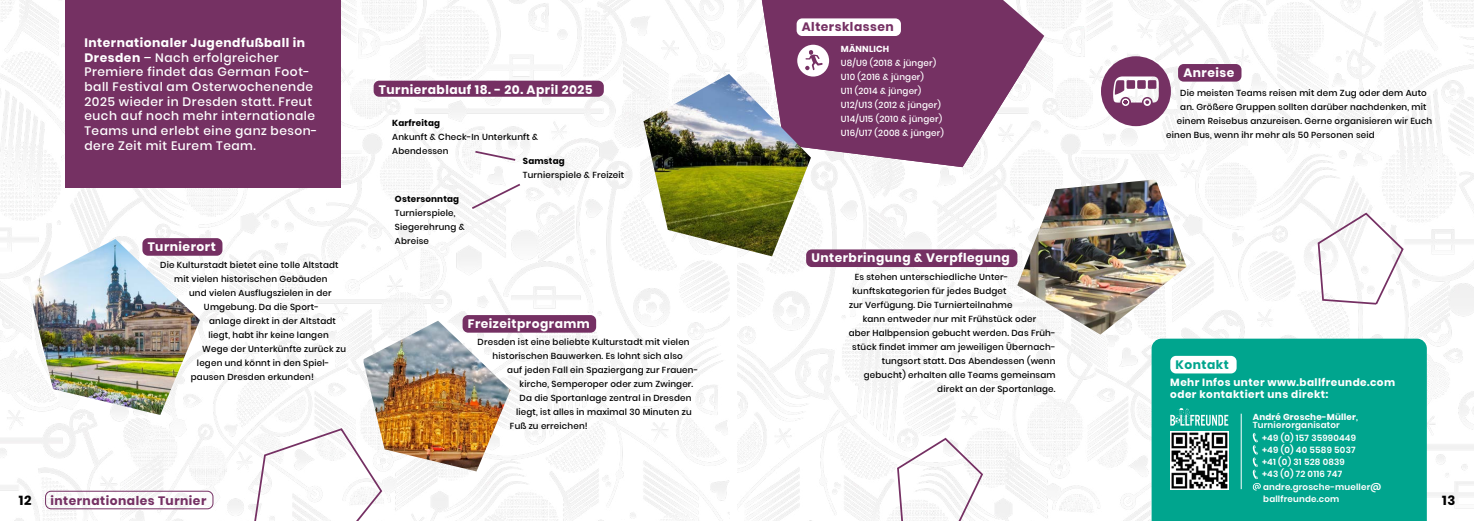
<style>
.page{position:relative;width:1474px;height:521px;background:#fff}
.page>*{position:absolute;margin:0;border:0;box-sizing:border-box;transform-origin:0 0}
.t1{font:700 13.12px "Poppins";color:#000}
.t2{font:500 12.25px/14.7px "Poppins";letter-spacing:.04em;color:#fff}
.t3{font:700 12.25px "Poppins";letter-spacing:.04em;color:#fff}
.t4{font:700 12.25px "Poppins";letter-spacing:.04em;color:#753063}
.t5{font:700 12.25px "Poppins";letter-spacing:.04em;color:#00a58e}
.t6{font:700 10.5px/12.2px "Poppins";letter-spacing:.04em;color:#fff}
.t7{font:500 8.75px/14px "Poppins";letter-spacing:.02em;color:#000}
.t8{font:500 8.75px/14px "Poppins";letter-spacing:.02em;color:#fff}
.t9{font:600 8.75px/12.2px "Poppins";letter-spacing:.02em;color:#fff}
.t10{font:700 8.75px/8.8px "Poppins";letter-spacing:.02em;color:#fff}
.t11{font:700 8.75px "Poppins";letter-spacing:.02em;color:#000}
.s1{font-weight:700}
.s2{font-weight:600}
</style>
<div class="page">
<img style="left:737px;top:0;width:736px;height:521px">
<img style="left:0;top:0;width:729px;height:521px">
<svg style="left:1316px;top:211px;width:88px;height:128px"></svg>
<img style="left:1017px;top:180px;width:169px;height:155px">
<svg style="left:761px;top:0;width:283px;height:167px"></svg>
<svg style="left:762px;top:0;width:263px;height:167px;background:#874d78"></svg>
<svg style="left:797px;top:45px;width:32px;height:32px"></svg>
<svg style="left:1100px;top:56px;width:70px;height:70px"></svg>
<img style="left:28px;top:239px;width:172px;height:176px">
<svg style="left:251px;top:427px;width:132px;height:94px"></svg>
<svg style="left:473px;top:150px;width:44px;height:12px"></svg>
<svg style="left:470px;top:182px;width:52px;height:29px"></svg>
<img style="left:363px;top:321px;width:147px;height:150px">
<img style="left:643px;top:74px;width:168px;height:182px">
<div style="left:66px;top:0;width:275px;height:187px;background:#753163"></div>
<div style="left:1151px;top:339px;width:275px;height:182px;background:#00a58e"></div>
<div style="left:142px;top:238px;width:80px;height:18px;background:#753063;border-radius:6px"></div>
<div style="left:373px;top:81px;width:231px;height:16px;background:#753063;border-radius:6px"></div>
<div style="left:462px;top:315px;width:134px;height:18px;background:#753063;border-radius:6px"></div>
<div style="left:1178px;top:64px;width:63px;height:18px;background:#753063;border-radius:6px"></div>
<div style="left:806px;top:249px;width:211px;height:18px;background:#753063;border-radius:6px"></div>
<div style="left:796px;top:18px;width:105px;height:18px;background:#fff;border-radius:6px"></div>
<div style="left:1170px;top:356px;width:66px;height:17px;background:#fff;border-radius:6px"></div>
<svg style="left:1252px;top:433px;width:8px;height:57px"></svg>
<img style="left:1170px;top:432px;width:58px;height:58px">
<svg style="left:1170px;top:408px;width:58px;height:18px"></svg>
<hr style="left:1240px;top:414px;width:1px;height:75px;background:#fff">
<div style="left:45px;top:491px;width:168px;height:18px;border:1px solid #753063;border-radius:6px"></div>
<svg style="left:896px;top:437px;width:88px;height:84px"></svg>
<p class="t2" style="left:84px;top:35px;width:235px"><span class="s1">Internationaler Jugendfußball in<br>Dresden</span> – Nach erfolgreicher<br>Premiere findet das German Foot&shy;ball Festival am Osterwochenende<br>2025 wieder in Dresden statt. Freut euch auf noch mehr internationale<br>Teams und erlebt eine ganz beson&shy;dere Zeit mit Eurem Team.</p>
<h2 class="t3" style="left:148px;top:240px;width:70px">Turnierort</h2>
<p class="t7" style="left:160px;top:258px;width:180px;text-align:center">Die Kulturstadt bietet eine tolle Altstadt mit vielen historischen Gebäuden</p>
<p class="t7" style="left:189px;top:286px;width:144px">und vielen Ausflugszielen in der</p>
<p class="t7" style="left:204px;top:300px;width:116px">Umgebung. Da die Sport-</p>
<p class="t7" style="left:209px;top:314px;width:128px">anlage direkt in der Altstadt</p>
<p class="t7" style="left:208px;top:328px;width:122px">liegt, habt ihr keine langen</p>
<p class="t7" style="left:202px;top:342px;width:145px">Wege der Unterkünfte zurück zu</p>
<p class="t7" style="left:197px;top:356px;width:134px">legen und könnt in den Spiel-</p>
<p class="t7" style="left:191px;top:370px;width:125px">pausen Dresden erkunden!</p>
<h2 class="t3" style="left:379px;top:82px;width:215px">Turnierablauf 18. - 20. April 2025</h2>
<p class="t11" style="left:392px;top:118px;width:49px">Karfreitag</p>
<p class="t7" style="left:392px;top:130px;width:147px">Ankunft &amp; Check-In Unterkunft &amp;<br>Abendessen</p>
<p class="t11" style="left:523px;top:156px;width:43px">Samstag</p>
<p class="t7" style="left:523px;top:168px;width:103px">Turnierspiele &amp; Freizeit</p>
<p class="t11" style="left:395px;top:194px;width:66px">Ostersonntag</p>
<p class="t7" style="left:395px;top:206px;width:71px">Turnierspiele,<br>Siegerehrung &amp;<br>Abreise</p>
<h2 class="t3" style="left:468px;top:316px;width:124px">Freizeitprogramm</h2>
<p class="t7" style="left:477px;top:335px;width:214px">Dresden ist eine beliebte Kulturstadt mit vielen</p>
<p class="t7" style="left:492px;top:349px;width:192px">historischen Bauwerken. Es lohnt sich also</p>
<p class="t7" style="left:507px;top:363px;width:192px">auf jeden Fall ein Spaziergang zur Frauen-</p>
<p class="t7" style="left:519px;top:377px;width:175px">kirche, Semperoper oder zum Zwinger.</p>
<p class="t7" style="left:519px;top:391px;width:173px">Da die Sportanlage zentral in Dresden</p>
<p class="t7" style="left:516px;top:405px;width:177px">liegt, ist alles in maximal 30 Minuten zu</p>
<p class="t7" style="left:510px;top:419px;width:79px">Fuß zu erreichen!</p>
<h2 class="t4" style="left:801px;top:20px;width:93px">Altersklassen</h2>
<p class="t10" style="left:840px;top:44px;width:50px">MÄNNLICH</p>
<p class="t8" style="left:840px;top:56px;width:104px">U8/U9 (2018 &amp; jünger)<br>U10 (2016 &amp; jünger)<br>U11 (2014 &amp; jünger)<br>U12/U13 (2012 &amp; jünger)<br>U14/U15 (2010 &amp; jünger)<br>U16/U17 (2008 &amp; jünger)</p>
<h2 class="t3" style="left:811px;top:251px;width:200px">Unterbringung &amp; Verpflegung</h2>
<p class="t7" style="left:854px;top:270px;width:155px">Es stehen unterschiedliche Unter-</p>
<p class="t7" style="left:852px;top:284px;width:155px">kunftskategorien für jedes Budget</p>
<p class="t7" style="left:849px;top:298px;width:165px">zur Verfügung. Die Turnierteilnahme</p>
<p class="t7" style="left:862px;top:312px;width:175px">kann entweder nur mit Frühstück oder</p>
<p class="t7" style="left:848px;top:326px;width:208px">aber Halbpension gebucht werden. Das Früh-</p>
<p class="t7" style="left:852px;top:340px;width:205px">stück findet immer am jeweiligen Übernach-</p>
<p class="t7" style="left:881px;top:354px;width:175px">tungsort statt. Das Abendessen (wenn</p>
<p class="t7" style="left:863px;top:368px;width:193px">gebucht) erhalten alle Teams gemeinsam</p>
<p class="t7" style="left:937px;top:382px;width:120px">direkt an der Sportanlage.</p>
<h2 class="t3" style="left:1183px;top:65px;width:52px">Anreise</h2>
<p class="t7" style="left:1180px;top:86px;width:248px">Die meisten Teams reisen mit dem Zug oder dem Auto</p>
<p class="t7" style="left:1180px;top:100px;width:248px">an. Größere Gruppen sollten darüber nachdenken, mit</p>
<p class="t7" style="left:1176px;top:114px;width:257px">einem Reisebus anzureisen. Gerne organisieren wir Euch</p>
<p class="t7" style="left:1166px;top:128px;width:210px">einen Bus, wenn ihr mehr als 50 Personen seid</p>
<h2 class="t5" style="left:1175px;top:357px;width:55px">Kontakt</h2>
<p class="t6" style="left:1170px;top:376px;width:226px">Mehr Infos unter www.ballfreunde.com oder kontaktiert uns direkt:</p>
<p class="t10" style="left:1252px;top:412px;width:107px">André Grosche-Müller<span class="s2">,<br>Turnierorganisator</span></p>
<p class="t9" style="left:1262px;top:431px;width:121px">+49 (0) 157 35990449<br>+49 (0) 40 5589 5037<br>+41 (0) 31 528 0839<br>+43 (0) 72 0116 747 andre.grosche-mueller@</p>
<h2 class="t4" style="left:50px;top:493px;width:157px">internationales Turnier</h2>
<p class="t9" style="left:1263px;top:493px;width:78px">ballfreunde.com</p>
<h1 class="t1" style="left:19px;top:493px;width:14px">12</h1>
<h1 class="t1" style="left:1442px;top:493px;width:15px">13</h1>
</div>
